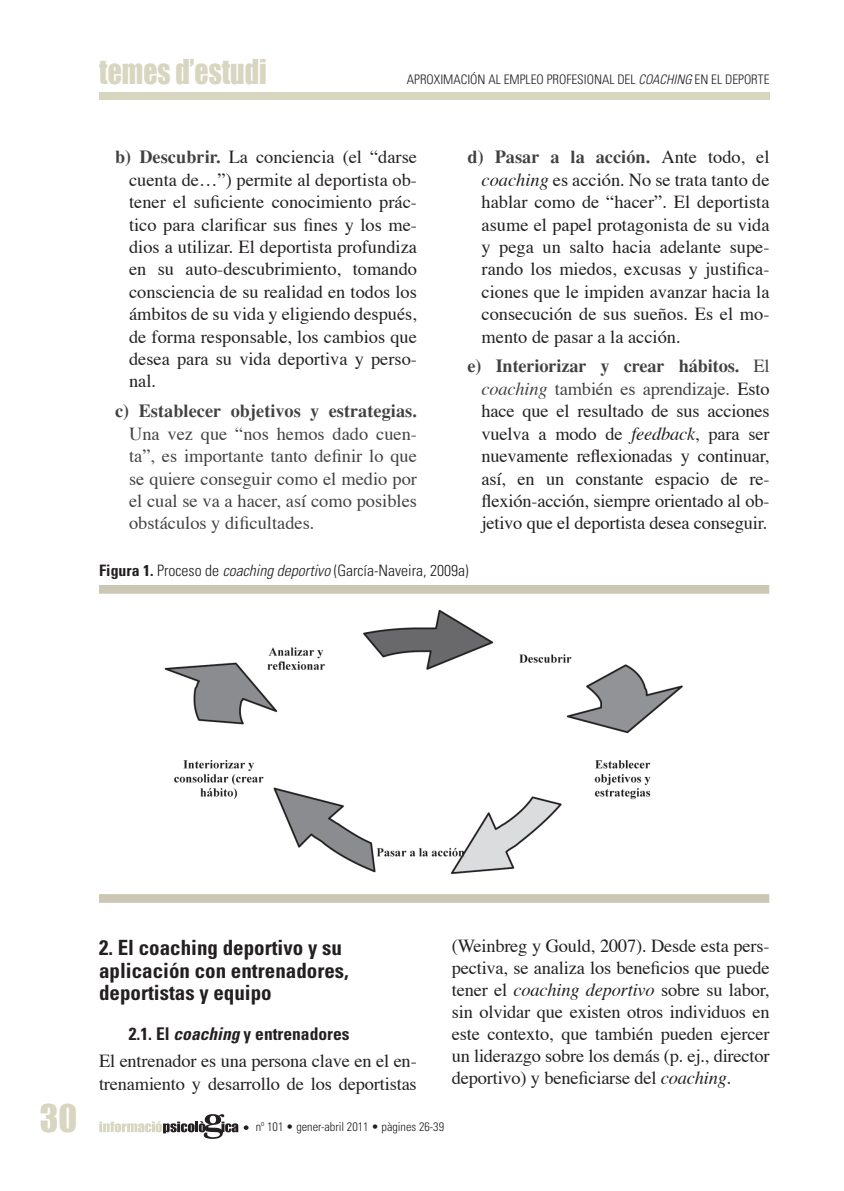
<style>
.page{position:relative;width:844px;height:1191px;background:#fff}
.page>*{position:absolute;margin:0;border:0;box-sizing:border-box;transform-origin:0 0}
.t1{font:35px "Impact";color:#d8d5c1}
.t2{font:31.5px "Impact";color:#d8d5c1;scale:.88 1}
.t3{font:700 condensed 21px/22.8px "Univers";color:#231f20}
.t4{font:18.38px/22.4px "Times";letter-spacing:-.01em;color:#231f20;text-align:justify}
.t5{font:18.38px/22.4px "Times";color:#434242;text-align:justify}
.t6{font:700 18.38px "Times";color:#434242}
.t7{font:700 condensed 17.5px "Univers";color:#231f20}
.t8{font:300 condensed 15.75px "Univers";color:#231f20}
.t9{font:300 condensed 13.12px "Univers";color:#231f20}
.t10{font:300 condensed 12.25px "Univers";color:#231f20}
.s1{font-style:italic}
.s2{font-weight:700;color:#434242}
.s3{color:#434242}
.s4{font-style:italic;color:#434242}
.s5{font-weight:700}
</style>
<div class="page">
<svg style="left:99px;top:1114px;width:149px;height:24px"></svg>
<div style="left:99px;top:92px;width:670px;height:7px;background:#d8d5c1"></div>
<img style="left:164px;top:609px;width:519px;height:266px">
<div style="left:99px;top:585px;width:670px;height:8px;background:#ccc7b5"></div>
<div style="left:99px;top:894px;width:670px;height:9px;background:#ccc7b5"></div>
<h2 class="t2" style="left:99px;top:47px;width:192px">temes d’estudi</h2>
<p class="t9" style="left:407px;top:72px;width:364px">APROXIMACIÓN AL EMPLEO PROFESIONAL DEL <span class="s1">COACHING</span> EN EL DEPORTE</p>
<p class="t4" style="left:481px;top:147px;width:289px;text-indent:-14px"><span class="s2">d) Pasar a la acción.</span> Ante todo, el <span class="s1">coaching</span> es acción. No se trata tanto de hablar como de “hacer”. El deportista asume el papel protagonista de su vida y pega un salto hacia adelante supe&shy;rando los miedos, excusas y justifica&shy;ciones que le impiden avanzar hacia la consecución de sus sueños. Es el mo&shy;mento de pasar a la acción.</p>
<p class="t4" style="left:481px;top:356px;width:289px;text-indent:-14px"><span class="s2">e) Interiorizar y crear hábitos.</span> <span class="s3">El </span><span class="s4">coaching</span> <span class="s3">también es aprendizaje.</span> Esto hace que el resultado de sus acciones vuelva a modo de <span class="s1">feedback</span>, para ser nuevamente reflexionadas y continuar, así, en un constante espacio de re&shy;flexión-acción, siempre orientado al ob&shy;jetivo que el deportista desea conseguir.</p>
<p class="t8" style="left:99px;top:561px;width:371px"><span class="s5">Figura 1.</span> Proceso de <span class="s1">coaching deportivo</span> (García-Naveira, 2009a)</p>
<p class="t4" style="left:129px;top:147px;width:289px;text-indent:-14px"><span class="s2">b) Descubrir.</span> La conciencia (el “darse cuenta de…”) permite al deportista ob&shy;tener el suficiente conocimiento prác&shy;tico para clarificar sus fines y los me&shy;dios a utilizar. El deportista profundiza en su auto-descubrimiento, tomando consciencia de su realidad en todos los ámbitos de su vida y eligiendo después, de forma responsable, los cambios que desea para su vida deportiva y perso&shy;nal.</p>
<p class="t6" style="left:115px;top:399px;width:303px">c) Establecer objetivos y estrategias.</p>
<p class="t5" style="left:129px;top:423px;width:289px">Una vez que “nos hemos dado cuen&shy;ta”, es importante tanto definir lo que se quiere conseguir como el medio por el cual se va a hacer, así como posibles obstáculos y dificultades.</p>
<h1 class="t1" style="left:40px;top:1091px;width:39px">30</h1>
<p class="t3" style="left:99px;top:935px;width:251px">2. El coaching deportivo y su aplicación con entrenadores, deportistas y equipo</p>
<p class="t7" style="left:129px;top:1023px;width:222px">2.1. El <span class="s1">coaching</span> y entrenadores</p>
<p class="t4" style="left:99px;top:1051px;width:319px">El entrenador es una persona clave en el en&shy;trenamiento y desarrollo de los deportistas</p>
<p class="t4" style="left:451px;top:935px;width:319px">(Weinbreg y Gould, 2007). Desde esta pers&shy;pectiva, se analiza los beneficios que puede tener el <span class="s1">coaching deportivo</span> sobre su labor, sin olvidar que existen otros individuos en este contexto, que también pueden ejercer un liderazgo sobre los demás (p. ej., director deportivo) y beneficiarse del <span class="s1">coaching</span>.</p>
<p class="t10" style="left:256px;top:1119px;width:190px">nº 101 • gener-abril 2011 • pàgines 26-39</p>
</div>
